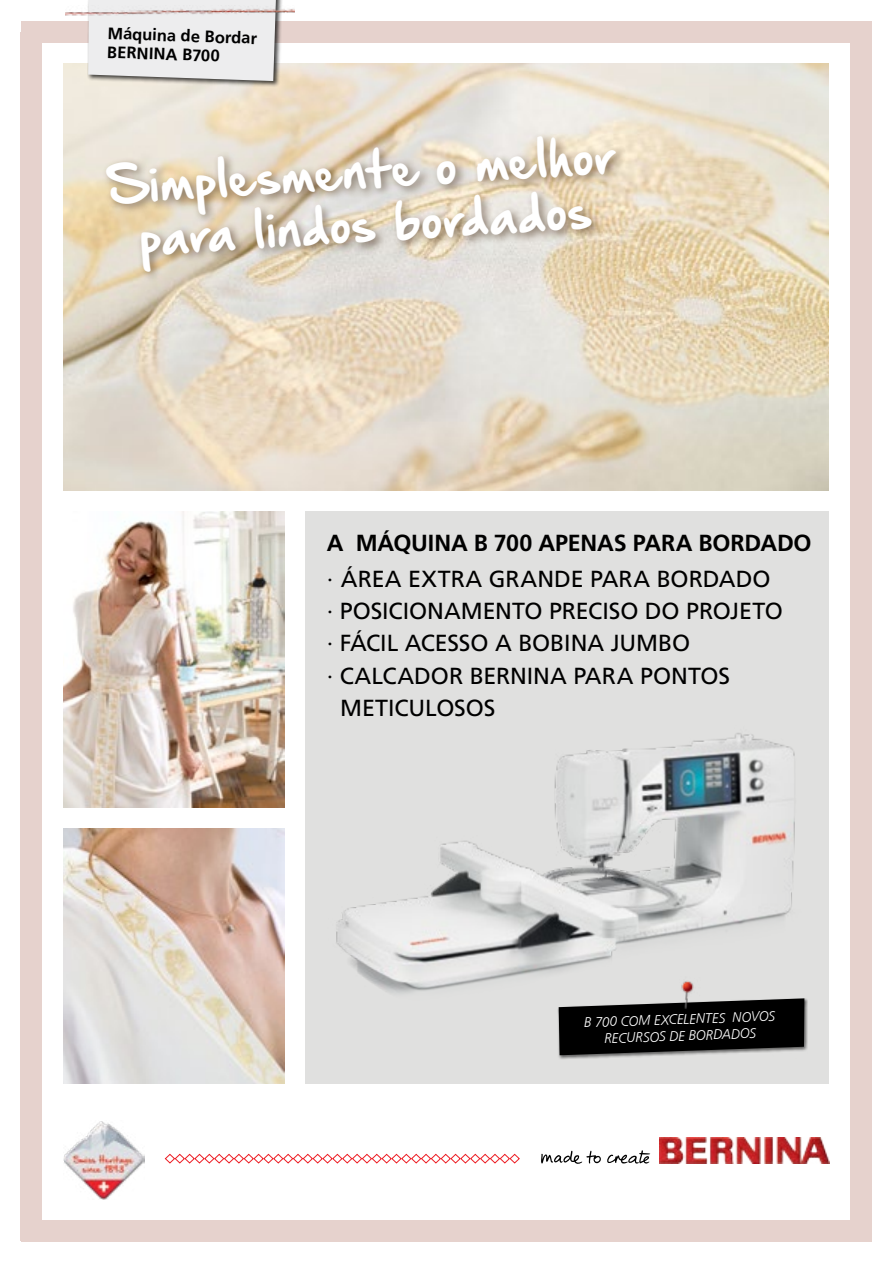
<style>
.page{position:relative;width:893px;height:1263px;background:#fff}
.page>*{position:absolute;margin:0;border:0;box-sizing:border-box;transform-origin:0 0}
.t1{font:44.4px/53.4px "Hand Of Sean Pro";color:#fff;text-align:center}
.t2{font:23.25px "Frutiger LT Com";letter-spacing:-.005em;color:#000}
.t3{font:700 23.25px "Frutiger LT Com";letter-spacing:-.01em;color:#000}
.t4{font:700 16.5px/18.8px "Frutiger LT Com";color:#000}
.t5{font:italic 300 13.8px/16.5px "Frutiger LT Com";color:#fff;text-align:center}
</style>
<div class="page">
<div style="left:21px;top:21px;width:850px;height:22px;background:#e6d2cd"></div>
<img style="left:64px;top:1121px;width:81px;height:78px">
<svg style="left:164px;top:1153px;width:356px;height:11px"></svg>
<img style="left:660px;top:1138px;width:169px;height:25px">
<svg style="left:541px;top:1150px;width:109px;height:14px"></svg>
<div style="left:305px;top:511px;width:524px;height:572px;background:#e0e0df"></div>
<div style="left:21px;top:1220px;width:850px;height:22px;background:#e6d2cd"></div>
<div style="left:21px;top:32px;width:21px;height:1208px;background:#e6d2cd"></div>
<div style="left:850px;top:32px;width:21px;height:1208px;background:#e6d2cd"></div>
<img style="left:63px;top:64px;width:766px;height:426px">
<img style="left:63px;top:511px;width:221px;height:296px">
<img style="left:64px;top:829px;width:220px;height:254px">
<img style="left:336px;top:733px;width:459px;height:261px">
<div style="left:557px;top:998px;width:251px;height:61px;background:#000;opacity:.55"></div>
<svg style="left:559px;top:998px;width:245px;height:57px;background:#1d1d1d"></svg>
<img style="left:669px;top:976px;width:33px;height:46px">
<div style="left:87px;top:0;width:195px;height:88px;background:#000;opacity:.75"></div>
<div style="left:88px;top:0;width:188px;height:81px;background:#ededee"></div>
<img style="left:65px;top:5px;width:230px;height:13px">
<div style="left:102px;top:132px;width:525px;height:151px;background:#3b220b;opacity:.53"></div>
<p class="t4" style="left:108px;top:24px;width:151px;rotate:2deg">Máquina de Bordar<br>BERNINA B700</p>
<h1 class="t1" style="left:108px;top:160px;width:510px;rotate:-3deg">Simplesmente o melhor para lindos bordados</h1>
<p class="t3" style="left:327px;top:529px;width:486px">A MÁQUINA B 700 APENAS PARA BORDADO</p>
<p class="t2" style="left:327px;top:565px;width:445px">· ÁREA EXTRA GRANDE PARA BORDADO</p>
<p class="t2" style="left:327px;top:597px;width:458px">· POSICIONAMENTO PRECISO DO PROJETO</p>
<p class="t2" style="left:327px;top:630px;width:365px">· FÁCIL ACESSO A BOBINA JUMBO</p>
<p class="t2" style="left:327px;top:662px;width:405px">· CALCADOR BERNINA PARA PONTOS</p>
<p class="t2" style="left:340px;top:694px;width:157px">METICULOSOS</p>
<p class="t5" style="left:584px;top:1014px;width:193px;rotate:-2deg">B 700 COM EXCELENTES NOVOS<br>RECURSOS DE BORDADOS</p>
</div>
